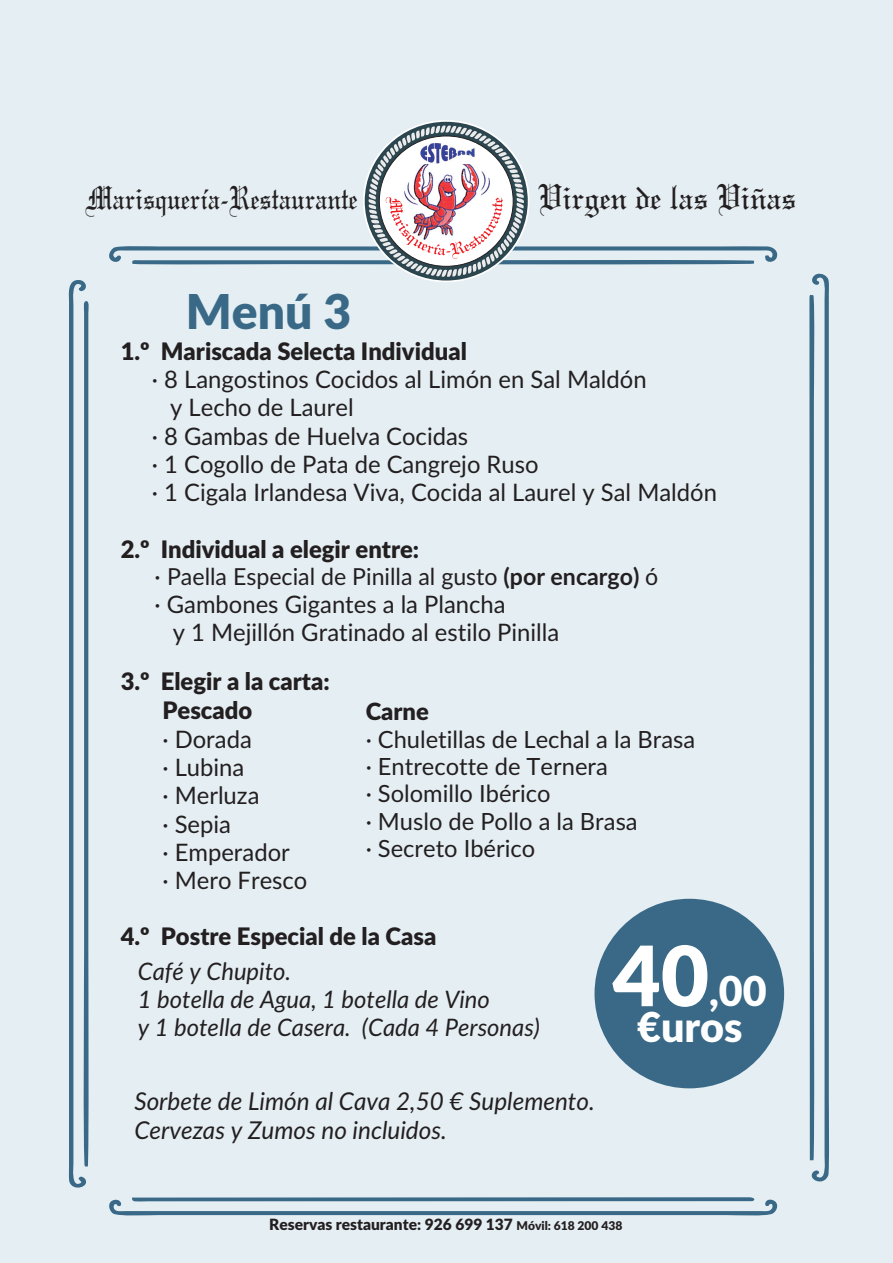
<style>
.page{position:relative;width:893px;height:1263px;background:#e4eef3}
.page>*{position:absolute;margin:0;border:0;box-sizing:border-box;transform-origin:0 0}
.t1{font:900 48px "Lato";color:#396986}
.t2{font:900 41.25px/35.5px "Lato";color:#fff;text-align:center}
.t3{font:38.7px "England";color:#231f20;scale:.89 1}
.t4{font:35.85px "England";color:#231f20;scale:.79 1}
.t5{font:italic 24.6px/29px "Lato";color:#231f20}
.t6{font:24px/28.3px "Lato";color:#231f20}
.t7{font:900 24px/29.5px "Lato";color:#231f20}
.t8{font:italic 24px/28.3px "Lato";color:#231f20}
.t9{font:23.7px/27.3px "Lato";color:#231f20}
.t10{font:900 23.7px "Lato";color:#231f20}
.t11{font:23.4px "Lato";color:#231f20}
.t12{font:900 15.45px "Lato";color:#231f20}
.s1{font-size:24px}
.s2{font-weight:700}
.s3{font-size:83.1px}
.s4{font-size:12px}
</style>
<div class="page">
<div style="left:594px;top:899px;width:190px;height:189px;background:#396986;border-radius:50%"></div>
<svg style="left:68px;top:280px;width:21px;height:908px"></svg>
<svg style="left:809px;top:273px;width:20px;height:909px"></svg>
<svg style="left:109px;top:1197px;width:669px;height:19px"></svg>
<svg style="left:109px;top:125px;width:669px;height:153px"></svg>
<img style="left:421px;top:143px;width:54px;height:20px">
<h3 class="t4" style="left:86px;top:181px;width:346px">Marisquería-Restaurante</h3>
<h3 class="t3" style="left:538px;top:180px;width:291px">Virgen de las Viñas</h3>
<h1 class="t1" style="left:186px;top:290px;width:167px">Menú 3</h1>
<p class="t7" style="left:121px;top:337px;width:348px">1.º Mariscada Selecta Individual</p>
<p class="t6" style="left:152px;top:366px;width:496px">· 8 Langostinos Cocidos al Limón en Sal Maldón</p>
<p class="t6" style="left:170px;top:395px;width:185px">y Lecho de Laurel</p>
<p class="t6" style="left:152px;top:423px;width:318px">· 8 Gambas de Huelva Cocidas</p>
<p class="t6" style="left:152px;top:451px;width:388px">· 1 Cogollo de Pata de Cangrejo Ruso</p>
<p class="t6" style="left:152px;top:480px;width:566px">· 1 Cigala Irlandesa Viva, Cocida al Laurel y Sal Maldón</p>
<p class="t7" style="left:121px;top:536px;width:300px">2.º Individual a elegir entre:</p>
<p class="t11" style="left:155px;top:566px;width:505px"><span class="s1">·</span> Paella Especial de Pinilla al gusto <span class="s2">(por encargo)</span> ó</p>
<p class="t6" style="left:173px;top:591px;width:388px;text-indent:-18px">· Gambones Gigantes a la Plancha<br>y 1 Mejillón Gratinado al estilo Pinilla</p>
<p class="t7" style="left:162px;top:668px;width:169px;text-indent:-42px">3.º Elegir a la carta:<br>Pescado</p>
<p class="t6" style="left:162px;top:726px;width:147px">· Dorada<br>· Lubina<br>· Merluza<br>· Sepia<br>· Emperador<br>· Mero Fresco</p>
<p class="t7" style="left:121px;top:923px;width:317px">4.º Postre Especial de la Casa</p>
<p class="t8" style="left:138px;top:958px;width:404px">Café y Chupito.<br>1 botella de Agua, 1 botella de Vino<br>y 1 botella de Casera. (Cada 4 Personas)</p>
<p class="t10" style="left:366px;top:701px;width:65px">Carne</p>
<p class="t9" style="left:366px;top:727px;width:331px">· Chuletillas de Lechal a la Brasa · Entrecotte de Ternera<br>· Solomillo Ibérico<br>· Muslo de Pollo a la Brasa<br>· Secreto Ibérico</p>
<h2 class="t2" style="left:613px;top:976px;width:156px"><span class="s3">40</span>,00 €uros</h2>
<p class="t5" style="left:134px;top:1088px;width:462px">Sorbete de Limón al Cava 2,50 € Suplemento.<br>Cervezas y Zumos no incluidos.</p>
<p class="t12" style="left:269px;top:1218px;width:355px">Reservas restaurante: 926 699 137 <span class="s4">Móvil: 618 200 438</span></p>
</div>
